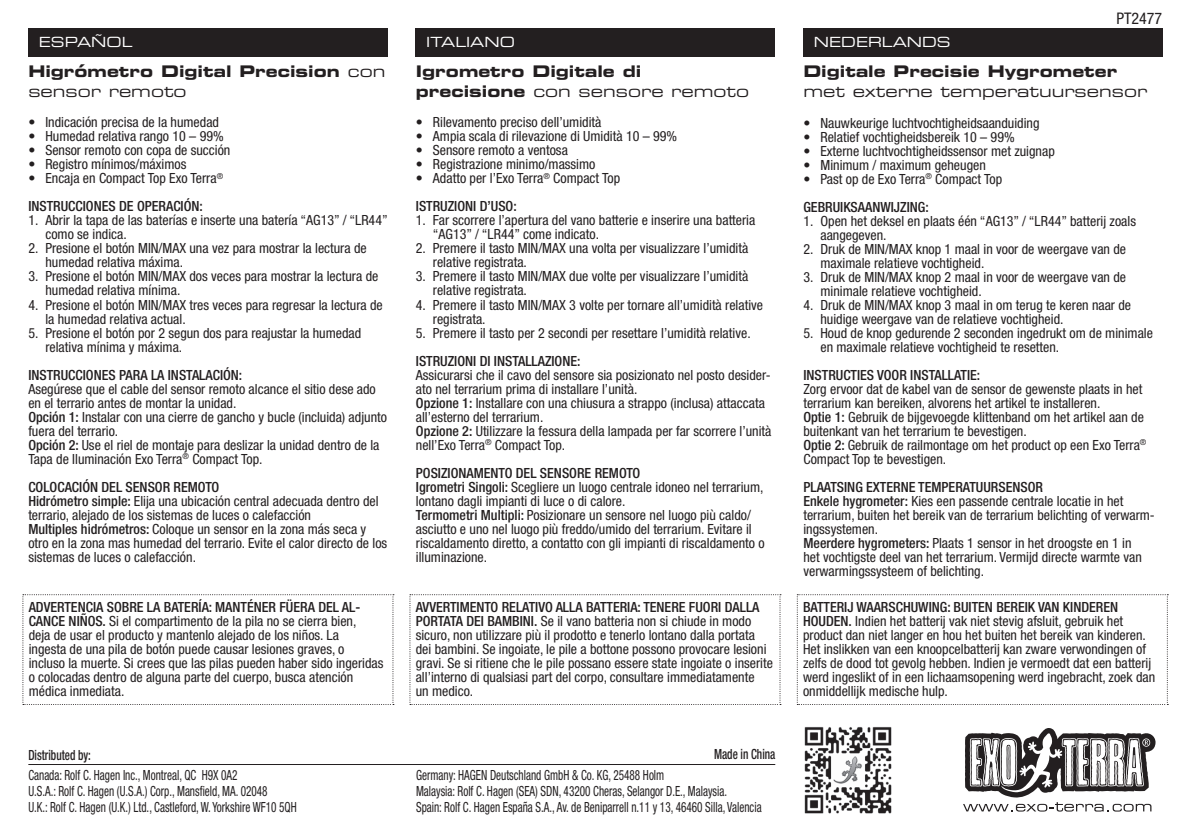
<style>
.page{position:relative;width:1191px;height:840px;background:#fff}
.page>*{position:absolute;margin:0;border:0;box-sizing:border-box;transform-origin:0 0}
.t1{font:16px "Eurostile LT Std Bold Ex 2";color:#231f20}
.t2{font:16px "Eurostile LT Std Ex 2";color:#231f20}
.t3{font:condensed 16px "Helvetica Neue LT Pro";color:#231f20}
.t4{font:condensed 14px/14px "Helvetica Neue LT Pro";color:#231f20}
.t5{font:condensed 14px/16px "Helvetica Neue LT Pro";color:#231f20;scale:.8 1}
.t6{font:500 condensed 14px "Helvetica Neue LT Pro";color:#231f20}
.t7{font:14px "Eurostile LT Std Ex 2";color:#fff}
.t8{font:500 condensed 14px "Helvetica Neue LT Pro";color:#231f20;scale:.8 1}
.s1{font-family:"Eurostile LT Std Ex 2"}
.s2{font-weight:500}
.s3{font-family:"Eurostile LT Std Bold Ex 2"}
</style>
<div class="page">
<div style="left:28px;top:28px;width:359px;height:29px;background:#231f20"></div>
<div style="left:416px;top:28px;width:359px;height:29px;background:#231f20"></div>
<div style="left:803px;top:28px;width:359px;height:29px;background:#231f20"></div>
<svg style="left:963px;top:728px;width:192px;height:83px"></svg>
<hr style="left:28px;top:763px;width:747px;height:1px;background:#231f20">
<img style="left:804px;top:727px;width:88px;height:87px">
<svg style="left:796px;top:594px;width:372px;height:109px"></svg>
<svg style="left:409px;top:594px;width:372px;height:109px"></svg>
<svg style="left:22px;top:594px;width:372px;height:109px"></svg>
<p class="t7" style="left:39px;top:33px;width:95px">ESPAÑOL</p>
<p class="t7" style="left:426px;top:33px;width:90px">ITALIANO</p>
<p class="t7" style="left:814px;top:33px;width:138px">NEDERLANDS</p>
<p class="t3" style="left:1116px;top:9px;width:47px">PT2477</p>
<p class="t1" style="left:28px;top:60px;width:358px">Higrómetro Digital Precision <span class="s1">con</span></p>
<p class="t2" style="left:28px;top:81px;width:160px">sensor remoto</p>
<p class="t4" style="left:28px;top:115px;width:192px">• Indicación precisa de la humedad</p>
<p class="t4" style="left:28px;top:129px;width:197px">• Humedad relativa rango 10 – 99%</p>
<p class="t4" style="left:28px;top:143px;width:203px">• Sensor remoto con copa de succión</p>
<p class="t4" style="left:28px;top:157px;width:159px">• Registro mínimos/máximos</p>
<p class="t4" style="left:28px;top:164px;width:196px;line-height:28px">• Encaja en Compact Top Exo Terra<sup>®<br></sup><span class="s2">INSTRUCCIONES DE OPERACIÓN:</span></p>
<p class="t4" style="left:45px;top:213px;width:344px;text-indent:-17px">1. Abrir la tapa de las baterías e inserte una batería “AG13” / “LR44” como se indica.</p>
<p class="t4" style="left:45px;top:241px;width:323px;text-indent:-17px">2. Presione el botón MIN/MAX una vez para mostrar la lectura de humedad relativa máxima.</p>
<p class="t4" style="left:45px;top:269px;width:334px;text-indent:-17px">3. Presione el botón MIN/MAX dos veces para mostrar la lectura de humedad relativa mínima.</p>
<p class="t4" style="left:45px;top:297px;width:339px;text-indent:-17px">4. Presione el botón MIN/MAX tres veces para regresar la lectura de la humedad relativa actual.</p>
<p class="t4" style="left:45px;top:325px;width:317px;text-indent:-17px">5. Presione el botón por 2 segun dos para reajustar la humedad relativa mínima y máxima.</p>
<p class="t6" style="left:28px;top:366px;width:215px">INSTRUCCIONES PARA LA INSTALACIÓN:</p>
<p class="t4" style="left:28px;top:381px;width:360px">Asegúrese que el cable del sensor remoto alcance el sitio dese ado en el terrario antes de montar la unidad.<br><span class="s2">Opción 1:</span> Instalar con una cierre de gancho y bucle (incluida) adjunto fuera del terrario.<br><span class="s2">Opción 2:</span> Use el riel de montaje para deslizar la unidad dentro de la Tapa de Iluminación Exo Terra<sup>®</sup> Compact Top.</p>
<p class="t4" style="left:28px;top:479px;width:360px"><span class="s2">COLOCACIÓN DEL SENSOR REMOTO<br>Hidrómetro simple:</span> Elija una ubicación central adecuada dentro del terrario, alejado de los sistemas de luces o calefacción<br><span class="s2">Multiples hidrómetros:</span> Coloque un sensor en la zona más seca y otro en la zona mas humedad del terrario. Evite el calor directo de los sistemas de luces o calefacción.</p>
<p class="t4" style="left:29px;top:599px;width:356px"><span class="s2">ADVERTENCIA SOBRE LA BATERÍA: MANTÉNER FÜERA DEL AL-CANCE NIÑOS.</span> Si el compartimento de la pila no se cierra bien,<br>deja de usar el producto y mantenlo alejado de los niños. La<br>ingesta de una pila de botón puede causar lesiones graves, o incluso la muerte. Si crees que las pilas pueden haber sido ingeridas o colocadas dentro de alguna parte del cuerpo, busca atención médica inmediata.</p>
<p class="t1" style="left:416px;top:60px;width:227px">Igrometro Digitale di</p>
<p class="t2" style="left:416px;top:81px;width:335px"><span class="s3">precisione</span> con sensore remoto</p>
<p class="t4" style="left:416px;top:115px;width:187px">• Rilevamento preciso dell’umidità</p>
<p class="t4" style="left:416px;top:129px;width:263px">• Ampia scala di rilevazione di Umidità 10 – 99%</p>
<p class="t4" style="left:416px;top:143px;width:153px">• Sensore remoto a ventosa</p>
<p class="t4" style="left:416px;top:157px;width:181px">• Registrazione minimo/massimo</p>
<p class="t4" style="left:416px;top:164px;width:206px;line-height:28px">• Adatto per l’Exo Terra<sup>®</sup> Compact Top<br><span class="s2">ISTRUZIONI D’USO:</span></p>
<p class="t4" style="left:433px;top:213px;width:324px;text-indent:-17px">1. Far scorrere l’apertura del vano batterie e inserire una batteria “AG13” / “LR44” come indicato.</p>
<p class="t4" style="left:433px;top:241px;width:317px;text-indent:-17px">2. Premere il tasto MIN/MAX una volta per visualizzare l’umidità relative registrata.</p>
<p class="t4" style="left:433px;top:269px;width:317px;text-indent:-17px">3. Premere il tasto MIN/MAX due volte per visualizzare l’umidità relative registrata.</p>
<p class="t4" style="left:433px;top:297px;width:332px;text-indent:-17px">4. Premere il tasto MIN/MAX 3 volte per tornare all’umidità relative registrata.</p>
<p class="t4" style="left:416px;top:325px;width:336px">5. Premere il tasto per 2 secondi per resettare l’umidità relative.</p>
<p class="t6" style="left:416px;top:352px;width:166px">ISTRUZIONI DI INSTALLAZIONE:</p>
<p class="t4" style="left:416px;top:367px;width:357px">Assicurarsi che il cavo del sensore sia posizionato nel posto desider&shy;ato nel terrarium prima di installare l’unità.<br><span class="s2">Opzione 1:</span> Installare con una chiusura a strappo (inclusa) attaccata all’esterno del terrarium.<br><span class="s2">Opzione 2:</span> Utilizzare la fessura della lampada per far scorrere l’unità nell’Exo Terra<sup>®</sup> Compact Top.</p>
<p class="t4" style="left:416px;top:465px;width:350px"><span class="s2">POSIZIONAMENTO DEL SENSORE REMOTO<br>Igrometri Singoli:</span> Scegliere un luogo centrale idoneo nel terrarium, lontano dagli impianti di luce o di calore.<br><span class="s2">Termometri Multipli:</span> Posizionare un sensore nel luogo più caldo/ asciutto e uno nel luogo più freddo/umido del terrarium. Evitare il riscaldamento diretto, a contatto con gli impianti di riscaldamento o illuminazione.</p>
<p class="t4" style="left:416px;top:599px;width:359px"><span class="s2">AVVERTIMENTO RELATIVO ALLA BATTERIA: TENERE FUORI DALLA PORTATA DEI BAMBINI.</span> Se il vano batteria non si chiude in modo sicuro, non utilizzare più il prodotto e tenerlo lontano dalla portata dei bambini. Se ingoiate, le pile a bottone possono provocare lesioni gravi. Se si ritiene che le pile possano essere state ingoiate o inserite all’interno di qualsiasi part del corpo, consultare immediatamente<br>un medico.</p>
<p class="t8" style="left:714px;top:745px;width:78px">Made in China</p>
<p class="t8" style="left:28px;top:745px;width:80px">Distributed by:</p>
<p class="t5" style="left:28px;top:766px;width:337px">Canada: Rolf C. Hagen Inc., Montreal, QC H9X 0A2<br>U.S.A.: Rolf C. Hagen (U.S.A.) Corp., Mansfield, MA. 02048<br>U.K.: Rolf C. Hagen (U.K.) Ltd., Castleford, W. Yorkshire WF10 5QH</p>
<p class="t5" style="left:416px;top:766px;width:433px">Germany: HAGEN Deutschland GmbH &amp; Co. KG, 25488 Holm<br>Malaysia: Rolf C. Hagen (SEA) SDN, 43200 Cheras, Selangor D.E., Malaysia.<br>Spain: Rolf C. Hagen España S.A., Av. de Beniparrell n.11 y 13, 46460 Silla, Valencia</p>
<p class="t1" style="left:803px;top:60px;width:315px">Digitale Precisie Hygrometer</p>
<p class="t2" style="left:803px;top:81px;width:345px">met externe temperatuursensor</p>
<p class="t4" style="left:803px;top:115px;width:238px">• Nauwkeurige luchtvochtigheidsaanduiding</p>
<p class="t4" style="left:803px;top:129px;width:213px">• Relatief vochtigheidsbereik 10 – 99%</p>
<p class="t4" style="left:803px;top:143px;width:253px">• Externe luchtvochtigheidssensor met zuignap</p>
<p class="t4" style="left:803px;top:157px;width:184px">• Minimum / maximum geheugen</p>
<p class="t4" style="left:803px;top:164px;width:200px;line-height:28px">• Past op de Exo Terra<sup>®</sup> Compact Top<br><span class="s2">GEBRUIKSAANWIJZING:</span></p>
<p class="t4" style="left:820px;top:213px;width:317px;text-indent:-17px">1. Open het deksel en plaats één “AG13” / “LR44” batterij zoals aangegeven.</p>
<p class="t4" style="left:820px;top:241px;width:307px;text-indent:-17px">2. Druk de MIN/MAX knop 1 maal in voor de weergave van de maximale relatieve vochtigheid.</p>
<p class="t4" style="left:820px;top:269px;width:307px;text-indent:-17px">3. Druk de MIN/MAX knop 2 maal in voor de weergave van de minimale relatieve vochtigheid.</p>
<p class="t4" style="left:820px;top:297px;width:312px;text-indent:-17px">4. Druk de MIN/MAX knop 3 maal in om terug te keren naar de huidige weergave van de relatieve vochtigheid.</p>
<p class="t4" style="left:820px;top:325px;width:334px;text-indent:-17px">5. Houd de knop gedurende 2 seconden ingedrukt om de minimale en maximale relatieve vochtigheid te resetten.</p>
<p class="t6" style="left:803px;top:366px;width:178px">INSTRUCTIES VOOR INSTALLATIE:</p>
<p class="t4" style="left:803px;top:381px;width:344px">Zorg ervoor dat de kabel van de sensor de gewenste plaats in het terrarium kan bereiken, alvorens het artikel te installeren.<br><span class="s2">Optie 1:</span> Gebruik de bijgevoegde klittenband om het artikel aan de buitenkant van het terrarium te bevestigen.<br><span class="s2">Optie 2:</span> Gebruik de railmontage om het product op een Exo Terra<sup>® </sup>Compact Top te bevestigen.</p>
<p class="t4" style="left:803px;top:479px;width:353px"><span class="s2">PLAATSING EXTERNE TEMPERATUURSENSOR<br>Enkele hygrometer:</span> Kies een passende centrale locatie in het terrarium, buiten het bereik van de terrarium belichting of verwarm&shy;ingssystemen.<br><span class="s2">Meerdere hygrometers:</span> Plaats 1 sensor in het droogste en 1 in<br>het vochtigste deel van het terrarium. Vermijd directe warmte van verwarmingssysteem of belichting.</p>
<p class="t4" style="left:803px;top:599px;width:354px"><span class="s2">BATTERIJ WAARSCHUWING: BUITEN BEREIK VAN KINDEREN HOUDEN.</span> Indien het batterij vak niet stevig afsluit, gebruik het product dan niet langer en hou het buiten het bereik van kinderen.<br>Het inslikken van een knoopcelbatterij kan zware verwondingen of zelfs de dood tot gevolg hebben. Indien je vermoedt dat een batterij werd ingeslikt of in een lichaamsopening werd ingebracht, zoek dan onmiddellijk medische hulp.</p>
</div>
